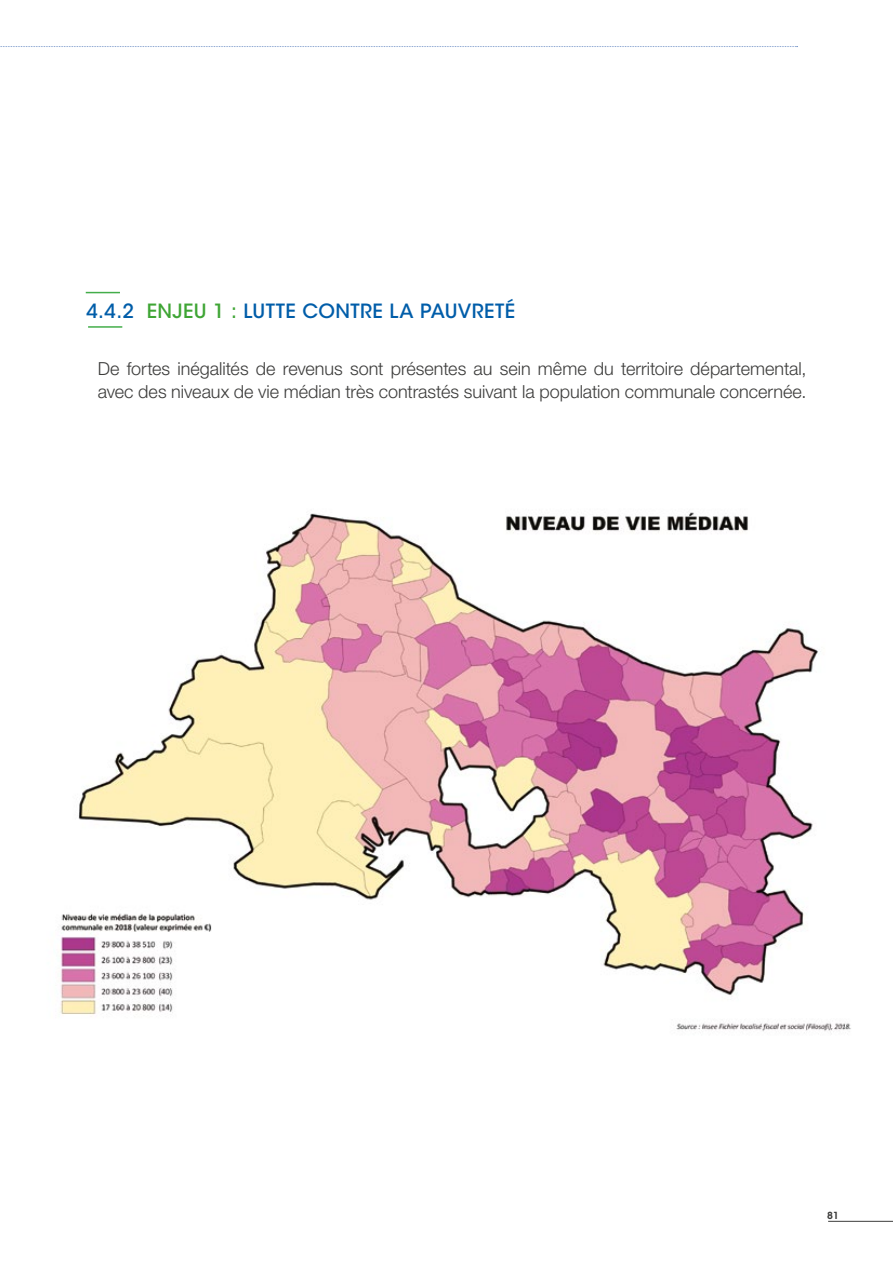
<style>
.page{position:relative;width:893px;height:1263px;background:#fff}
.page>*{position:absolute;margin:0;border:0;box-sizing:border-box;transform-origin:0 0}
.t1{font:500 19.5px "ITC Avant Garde Std";letter-spacing:.02em;color:#005da9}
.t2{font:300 18px/22.5px "Helvetica Neue LT Std";color:#3c3c3b}
.t3{font:600 9.75px "ITC Avant Garde Std";color:#3c3c3b}
.s1{color:#3fa535}
</style>
<div class="page">
<hr style="left:828px;top:1221px;width:65px;height:1px;background:#3c3c3b">
<svg style="left:0;top:46px;width:798px;height:1px"></svg>
<hr style="left:86px;top:292px;width:34px;height:1px;background:#43ad4a">
<hr style="left:88px;top:326px;width:34px;height:2px;background:#43ad4a">
<img style="left:60px;top:512px;width:791px;height:521px">
<p class="t1" style="left:86px;top:299px;width:430px">4.4.2 <span class="s1">ENJEU 1 :</span> LUTTE CONTRE LA PAUVRETÉ</p>
<p class="t2" style="left:98px;top:357px;width:710px">De fortes inégalités de revenus sont présentes au sein même du territoire départemental, avec des niveaux de vie médian très contrastés suivant la population communale concernée.</p>
<p class="t3" style="left:827px;top:1209px;width:13px">81</p>
</div>
